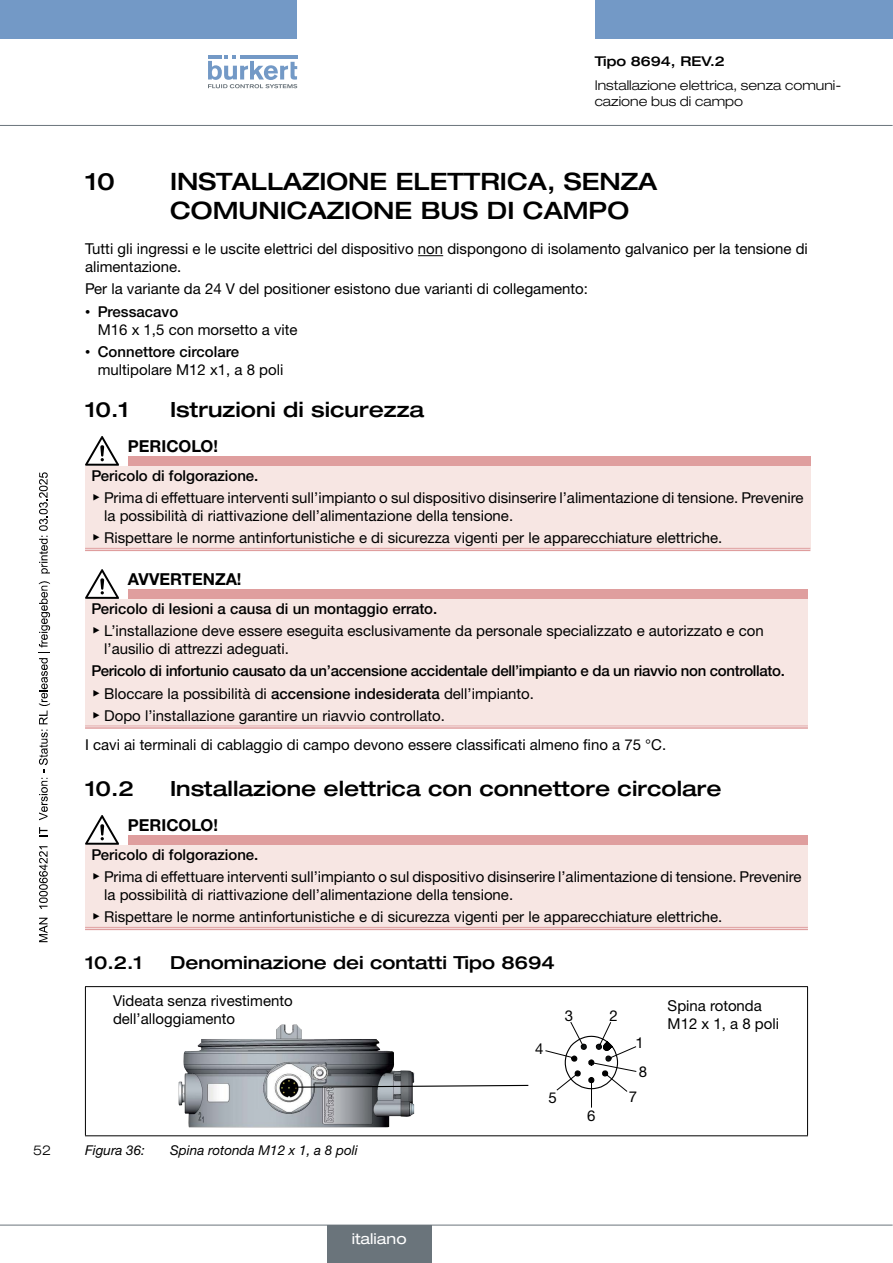
<style>
.page{position:relative;width:893px;height:1263px;background:#fff}
.page>*{position:absolute;margin:0;border:0;box-sizing:border-box;transform-origin:0 0}
.t1{font:500 expanded 24px/28.8px "Helvetica Neue LTW1 G";color:#000}
.t2{font:500 expanded 21px "Helvetica Neue LTW1 G";color:#000}
.t3{font:500 expanded 18px "Helvetica Neue LTW1 G";color:#000}
.t4{font:700 16.5px "Helvetica Neue LTW1 G";color:#000}
.t5{font:15px/18px "Helvetica Neue LTW1 G";color:#000}
.t6{font:500 15px/22.2px "Helvetica Neue LTW1 G";letter-spacing:-.02em;color:#000}
.t7{font:expanded 15px "Helvetica Neue LTW1 G";color:#fff}
.t8{font:300 expanded 13.5px/16.2px "Helvetica Neue LTW1 G";color:#000}
.t9{font:italic 13.5px "Helvetica Neue LTW1 G";color:#000}
.t10{font:500 expanded 13.5px "Helvetica Neue LTW1 G";color:#000}
.s1{font-family:"Arial Unicode MS"}
.s2{font-weight:500}
.s3{font-family:"Arial Unicode MS";font-weight:400}
.s4{font-weight:400}
</style>
<div class="page">
<div style="left:0;top:0;width:297px;height:38px;background:#7399c6"></div>
<div style="left:595px;top:0;width:298px;height:38px;background:#7399c6"></div>
<svg style="left:208px;top:55px;width:89px;height:33px"></svg>
<hr style="left:0;top:125px;width:893px;height:1px;background:#6a747b">
<svg style="left:418px;top:255px;width:25px;height:1px"></svg>
<div style="left:128px;top:456px;width:682px;height:10px;background:#df9e9e"></div>
<div style="left:85px;top:466px;width:725px;height:84px;background:#f7e6e3"></div>
<hr style="left:85px;top:548px;width:43px;height:3px;background:#fff">
<hr style="left:128px;top:548px;width:682px;height:3px;background:#fff">
<hr style="left:85px;top:548px;width:43px;height:1px;background:#df9e9e">
<hr style="left:85px;top:550px;width:43px;height:1px;background:#df9e9e">
<hr style="left:128px;top:548px;width:682px;height:1px;background:#df9e9e">
<hr style="left:128px;top:550px;width:682px;height:1px;background:#df9e9e">
<svg style="left:85px;top:436px;width:34px;height:30px"></svg>
<div style="left:128px;top:589px;width:680px;height:10px;background:#df9e9e"></div>
<div style="left:85px;top:599px;width:723px;height:128px;background:#f7e6e3"></div>
<hr style="left:85px;top:726px;width:43px;height:1px;background:#df9e9e">
<hr style="left:85px;top:727px;width:43px;height:2px;background:#df9e9e">
<hr style="left:128px;top:726px;width:680px;height:1px;background:#df9e9e">
<hr style="left:128px;top:727px;width:680px;height:2px;background:#df9e9e">
<svg style="left:85px;top:569px;width:34px;height:30px"></svg>
<div style="left:128px;top:835px;width:680px;height:10px;background:#df9e9e"></div>
<div style="left:85px;top:845px;width:723px;height:84px;background:#f7e6e3"></div>
<hr style="left:85px;top:927px;width:43px;height:3px;background:#fff">
<hr style="left:128px;top:927px;width:680px;height:3px;background:#fff">
<hr style="left:85px;top:927px;width:43px;height:1px;background:#df9e9e">
<hr style="left:85px;top:929px;width:43px;height:1px;background:#df9e9e">
<hr style="left:128px;top:927px;width:680px;height:1px;background:#df9e9e">
<hr style="left:128px;top:929px;width:680px;height:1px;background:#df9e9e">
<svg style="left:85px;top:815px;width:34px;height:30px"></svg>
<hr style="left:85px;top:987px;width:1px;height:148px;background:#000">
<hr style="left:807px;top:987px;width:1px;height:148px;background:#000">
<hr style="left:85px;top:986px;width:723px;height:1px;background:#000">
<hr style="left:85px;top:1135px;width:723px;height:1px;background:#000">
<svg style="left:545px;top:1022px;width:92px;height:85px"></svg>
<img style="left:179px;top:1024px;width:235px;height:103px">
<svg style="left:293px;top:1084px;width:236px;height:4px"></svg>
<hr style="left:0;top:1225px;width:893px;height:1px;background:#6a747b">
<div style="left:327px;top:1225px;width:104px;height:38px;background:#6a747b"></div>
<svg style="left:39px;top:918px;width:9px;height:24px"></svg>
<svg style="left:39px;top:846px;width:9px;height:63px"></svg>
<svg style="left:39px;top:827px;width:9px;height:9px"></svg>
<svg style="left:39px;top:581px;width:11px;height:239px"></svg>
<svg style="left:39px;top:472px;width:11px;height:101px"></svg>
<p class="t8" style="left:33px;top:1142px;width:20px">52</p>
<p class="t10" style="left:595px;top:52px;width:131px">Tipo 8694, REV.2</p>
<p class="t8" style="left:595px;top:77px;width:248px">Installazione elettrica, senza comuni&shy;cazione bus di campo</p>
<h1 class="t1" style="left:85px;top:167px;width:31px">10</h1>
<h1 class="t1" style="left:170px;top:167px;width:489px">INSTALLAZIONE ELETTRICA, SENZA<br>COMUNICAZIONE BUS DI CAMPO</h1>
<p class="t5" style="left:85px;top:240px;width:724px">Tutti gli ingressi e le uscite elettrici del dispositivo non dispongono di isolamento galvanico per la tensione di alimentazione.</p>
<p class="t5" style="left:85px;top:280px;width:504px">Per la variante da 24 V del positioner esistono due varianti di collegamento:</p>
<p class="t5" style="left:98px;top:302px;width:201px;text-indent:-13px"><span class="s1">•</span> <span class="s2">Pressacavo<br></span>M16 x 1,5 con morsetto a vite</p>
<p class="t5" style="left:98px;top:342px;width:187px;text-indent:-13px"><span class="s1">•</span> <span class="s2">Connettore circolare </span>multipolare M12 x1, a 8 poli</p>
<h2 class="t2" style="left:85px;top:396px;width:45px">10.1</h2>
<h2 class="t2" style="left:170px;top:396px;width:256px">Istruzioni di sicurezza</h2>
<p class="t4" style="left:128px;top:436px;width:92px">PERICOLO!</p>
<p class="t5" style="left:91px;top:464px;width:713px;line-height:22.2px"><span class="s2">Pericolo di folgorazione.<br></span><span class="s1">▶</span> Prima di effettuare interventi sull’impianto o sul dispositivo disinserire l’alimentazione di tensione. Prevenire</p>
<p class="t5" style="left:91px;top:504px;width:632px;line-height:22.2px;text-indent:13px">la possibilità di riattivazione dell’alimentazione della tensione.<br><span class="s1">▶</span> Rispettare le norme antinfortunistiche e di sicurezza vigenti per le apparecchiature elettriche.</p>
<p class="t4" style="left:128px;top:569px;width:115px">AVVERTENZA!</p>
<p class="t5" style="left:91px;top:597px;width:674px;line-height:22.2px"><span class="s2">Pericolo di lesioni a causa di un montaggio errato.<br></span><span class="s1">▶</span> L’installazione deve essere eseguita esclusivamente da personale specializzato e autorizzato e con</p>
<p class="t5" style="left:104px;top:640px;width:186px">l’ausilio di attrezzi adeguati.</p>
<p class="t6" style="left:91px;top:660px;width:695px">Pericolo di infortunio causato da un’accensione accidentale dell’impianto e da un riavvio non controllato. <span class="s3">▶</span> <span class="s4">Bloccare la possibilità di</span> accensione indesiderata <span class="s4">dell’impianto.<br></span><span class="s3">▶</span> <span class="s4">Dopo l’installazione garantire un riavvio controllato.</span></p>
<p class="t5" style="left:85px;top:735px;width:583px">I cavi ai terminali di cablaggio di campo devono essere classificati almeno fino a 75 °C.</p>
<h2 class="t2" style="left:85px;top:775px;width:50px">10.2</h2>
<h2 class="t2" style="left:170px;top:775px;width:553px">Installazione elettrica con connettore circolare</h2>
<p class="t4" style="left:128px;top:815px;width:92px">PERICOLO!</p>
<p class="t5" style="left:91px;top:843px;width:712px;line-height:22.2px"><span class="s2">Pericolo di folgorazione.<br></span><span class="s1">▶</span> Prima di effettuare interventi sull’impianto o sul dispositivo disinserire l’alimentazione di tensione. Prevenire</p>
<p class="t5" style="left:91px;top:883px;width:632px;line-height:22.2px;text-indent:13px">la possibilità di riattivazione dell’alimentazione della tensione.<br><span class="s1">▶</span> Rispettare le norme antinfortunistiche e di sicurezza vigenti per le apparecchiature elettriche.</p>
<p class="t3" style="left:85px;top:951px;width:59px">10.2.1</p>
<p class="t3" style="left:170px;top:951px;width:386px">Denominazione dei contatti Tipo 8694</p>
<p class="t5" style="left:113px;top:991px;width:181px">Videata senza rivestimento dell’alloggiamento</p>
<p class="t5" style="left:668px;top:997px;width:113px">Spina rotonda<br>M12 x 1, a 8 poli</p>
<p class="t5" style="left:565px;top:1006px;width:10px">3</p>
<p class="t5" style="left:609px;top:1006px;width:10px">2</p>
<p class="t5" style="left:535px;top:1040px;width:10px">4</p>
<p class="t5" style="left:636px;top:1033px;width:10px">1</p>
<p class="t5" style="left:639px;top:1063px;width:10px">8</p>
<p class="t5" style="left:548px;top:1088px;width:10px">5</p>
<p class="t5" style="left:629px;top:1088px;width:10px">7</p>
<p class="t9" style="left:85px;top:1142px;width:61px">Figura 36:</p>
<p class="t9" style="left:170px;top:1142px;width:189px">Spina rotonda M12 x 1, a 8 poli</p>
<p class="t7" style="left:352px;top:1229px;width:56px">italiano</p>
<p class="t5" style="left:587px;top:1106px;width:10px">6</p>
</div>
